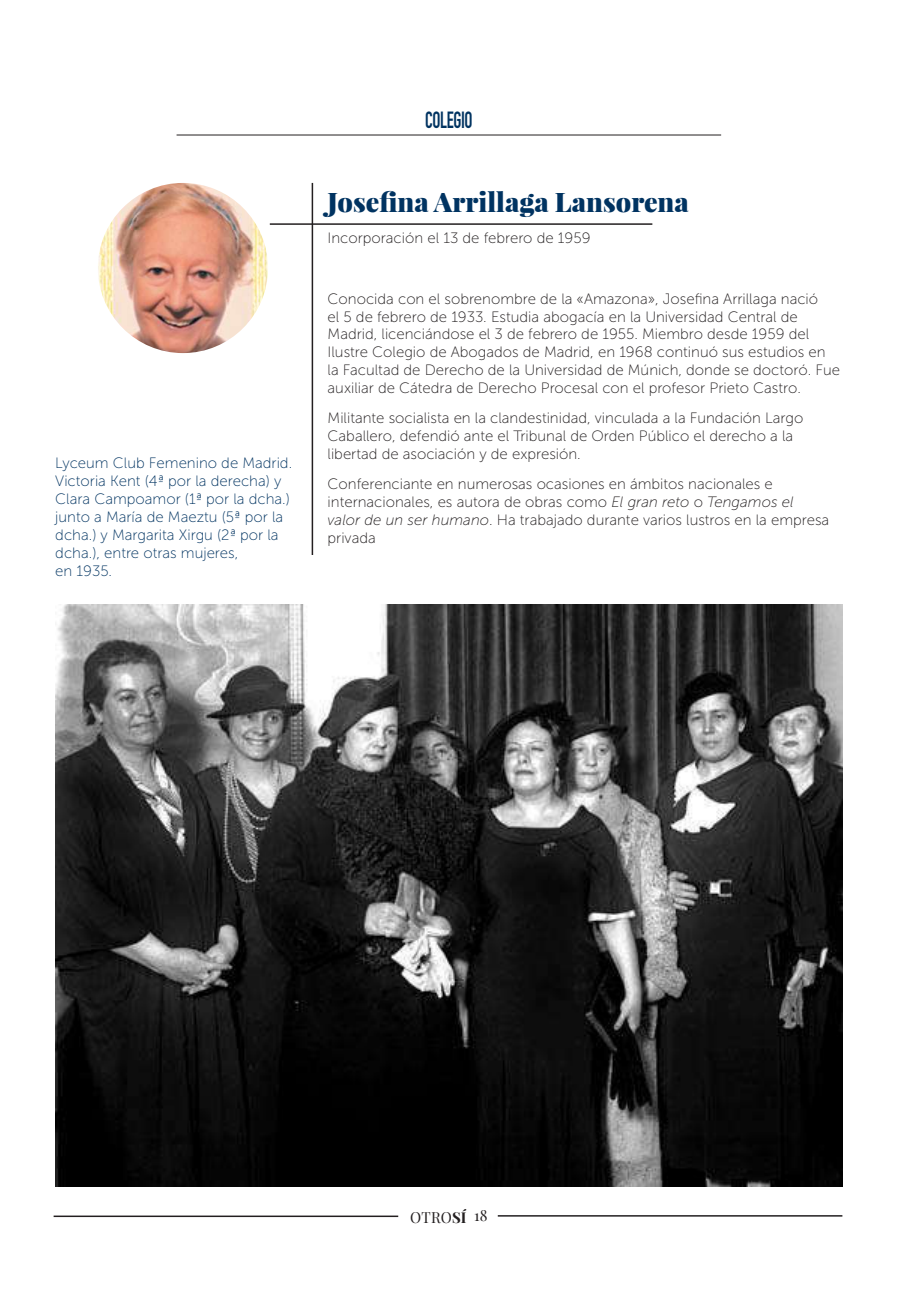
<style>
.page{position:relative;width:919px;height:1289px;background:#fff}
.page>*{position:absolute;margin:0;border:0;box-sizing:border-box;transform-origin:0 0}
.t1{font:900 27px "Playfair Display";color:#003361}
.t2{font:23.1px "DIN Engschrift Std";letter-spacing:-.02em;color:#003361;scale:.82 1}
.t3{font:15px/17.9px "Museo Sans 100";color:#231f20}
.t4{font:15px/18px "Museo Sans 100";color:#003361}
.t5{font:15px "Playfair Display";letter-spacing:.01em;color:#231f20}
.s1{font-style:italic}
.s2{font-weight:700}
</style>
<div class="page">
<hr style="left:176px;top:135px;width:545px;height:1px;background:#231f20">
<div style="left:55px;top:1186px;width:787px;height:60px;border:2px solid #fff"></div>
<hr style="left:54px;top:1215px;width:344px;height:1px;background:#231f20">
<hr style="left:497px;top:1215px;width:345px;height:1px;background:#231f20">
<hr style="left:311px;top:183px;width:2px;height:986px;background:#231f20">
<img style="left:55px;top:604px;width:787px;height:582px">
<img style="left:98px;top:183px;width:170px;height:170px;border-radius:85px">
<hr style="left:270px;top:223px;width:382px;height:2px;background:#231f20">
<div style="left:55px;top:555px;width:787px;height:49px;background:#fff"></div>
<p class="t4" style="left:55px;top:453px;width:238px">Lyceum Club Femenino de Madrid.<br>Victoria Kent (4ª por la derecha) y<br>Clara Campoamor (1ª por la dcha.) junto a María de Maeztu (5ª por la dcha.) y Margarita Xirgu (2ª por la dcha.), entre otras mujeres,<br>en 1935.</p>
<h2 class="t2" style="left:425px;top:107px;width:59px">COLEGIO</h2>
<h1 class="t1" style="left:327px;top:185px;width:362px">Josefina Arrillaga Lansorena</h1>
<p class="t3" style="left:327px;top:229px;width:264px">Incorporación el 13 de febrero de 1959</p>
<p class="t3" style="left:327px;top:290px;width:514px">Conocida con el sobrenombre de la «Amazona», Josefina Arrillaga nació<br>el 5 de febrero de 1933. Estudia abogacía en la Universidad Central de Madrid, licenciándose el 3 de febrero de 1955. Miembro desde 1959 del Ilustre Colegio de Abogados de Madrid, en 1968 continuó sus estudios en la Facultad de Derecho de la Universidad de Múnich, donde se doctoró. Fue auxiliar de Cátedra de Derecho Procesal con el profesor Prieto Castro.</p>
<p class="t3" style="left:327px;top:409px;width:477px">Militante socialista en la clandestinidad, vinculada a la Fundación Largo<br>Caballero, defendió ante el Tribunal de Orden Público el derecho a la libertad de asociación y de expresión.</p>
<p class="t3" style="left:327px;top:475px;width:503px">Conferenciante en numerosas ocasiones en ámbitos nacionales e internacionales, es autora de obras como <span class="s1">El gran reto</span> o <span class="s1">Tengamos el valor de un ser humano</span>. Ha trabajado durante varios lustros en la empresa privada</p>
<p class="t5" style="left:410px;top:1207px;width:79px">OTRO<span class="s2">SÍ</span> 18</p>
</div>
